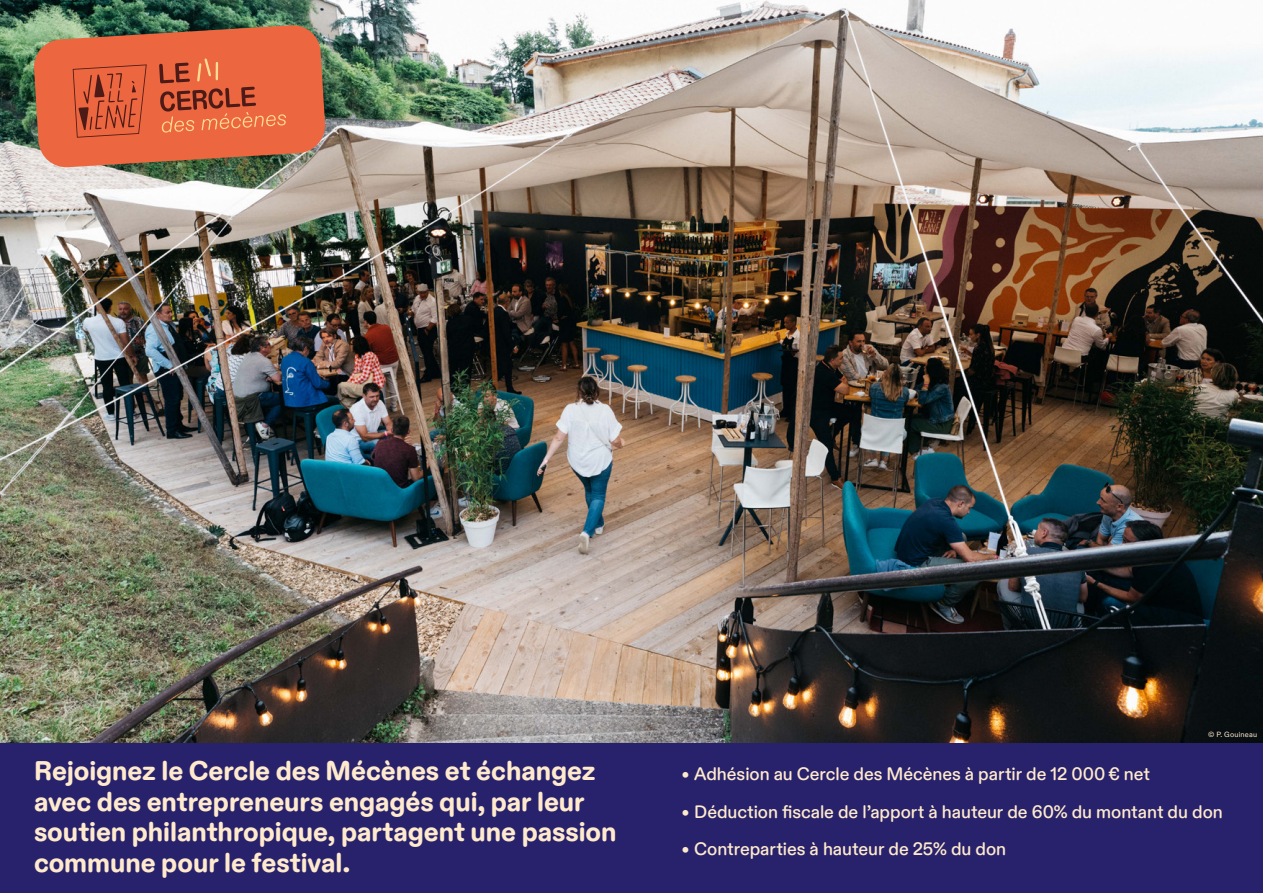
<style>
.page{position:relative;width:1263px;height:893px;background:#28226c}
.page>*{position:absolute;margin:0;border:0;box-sizing:border-box;transform-origin:0 0}
.t1{font:800 27px/30.8px "ABC Diatype Rounded";letter-spacing:-.005em;color:#ffeacd}
.t2{font:500 18px "ABC Diatype Rounded";letter-spacing:-.005em;color:#ffeacd}
.t3{font:7.5px "ABC Diatype Rounded";letter-spacing:.025em;color:#ffeacd}
</style>
<div class="page">
<img style="left:0;top:0;width:1263px;height:743px">
<svg style="left:33px;top:24px;width:293px;height:144px;background:#d06744"></svg>
<p class="t3" style="left:1208px;top:730px;width:50px">© P. Gouineau</p>
<p class="t1" style="left:34px;top:756px;width:584px">Rejoignez le Cercle des Mécènes et échangez avec des entrepreneurs engagés qui, par leur soutien philanthropique, partagent une passion commune pour le festival.</p>
<p class="t2" style="left:681px;top:764px;width:470px">• Adhésion au Cercle des Mécènes à partir de 12 000 € net</p>
<p class="t2" style="left:681px;top:801px;width:543px">• Déduction fiscale de l’apport à hauteur de 60% du montant du don</p>
<p class="t2" style="left:681px;top:838px;width:326px">• Contreparties à hauteur de 25% du don</p>
</div>
